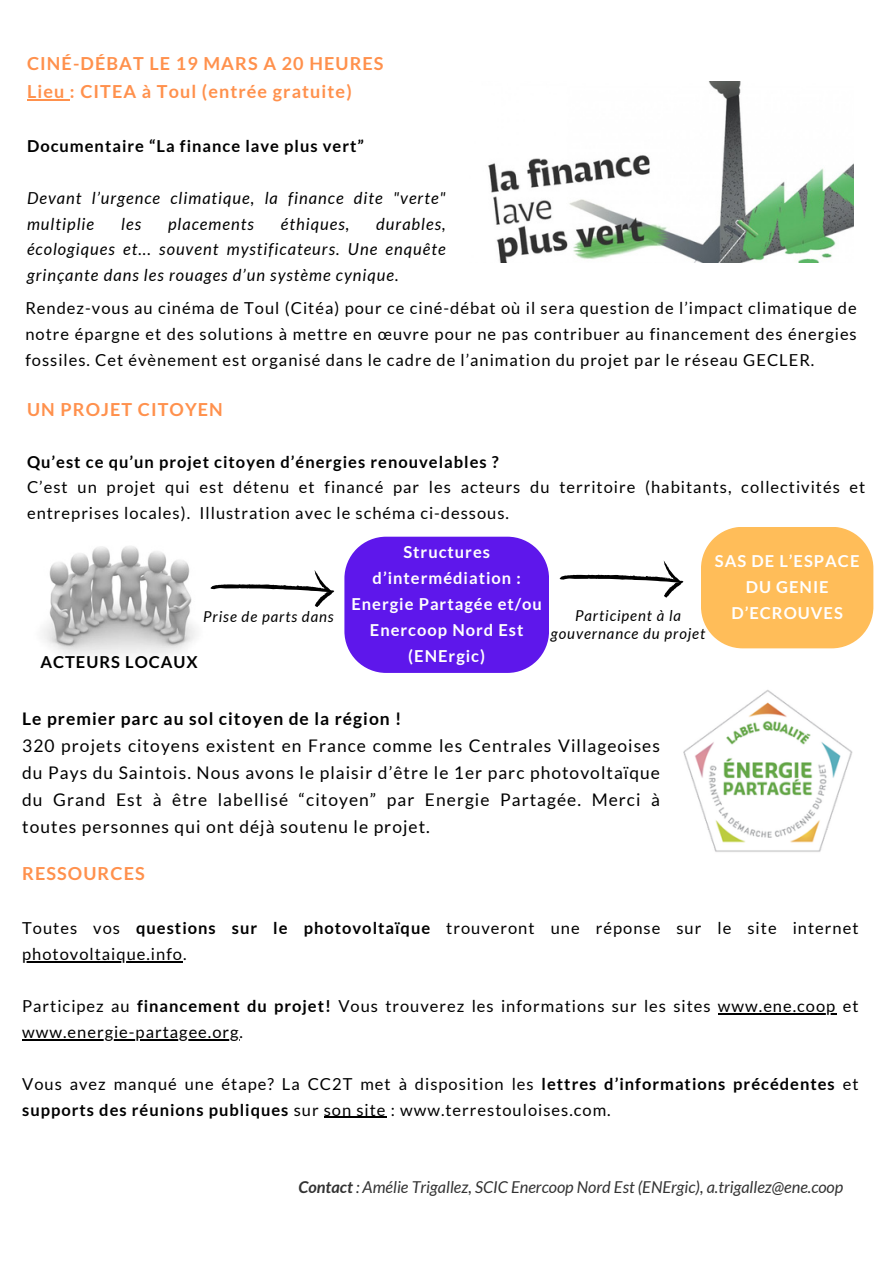
<style>
.page{position:relative;width:893px;height:1264px;background:#fff}
.page>*{position:absolute;margin:0;border:0;box-sizing:border-box;transform-origin:0 0}
.t1{font:700 18px/28.2px "Lato";letter-spacing:.06em;color:#ff914d}
.t2{font:17.4px/27px "Lato";letter-spacing:.06em;color:#000}
.t3{font:16.5px/25.8px "Lato";letter-spacing:.06em;color:#000}
.t4{font:italic 16.5px/25.8px "Lato";letter-spacing:.06em;color:#000}
.t5{font:700 16.5px/25.8px "Lato";letter-spacing:.06em;color:#fff;text-align:center}
.t6{font:700 16.5px "Lato";letter-spacing:.06em;color:#000}
.t7{font:italic 16.35px "Lato";color:#333}
.t8{font:italic 15px/18px "Lato";letter-spacing:.06em;color:#000;text-align:center}
.s1{font-weight:700}
</style>
<div class="page">
<img style="left:43px;top:546px;width:153px;height:109px">
<svg style="left:344px;top:536px;width:204px;height:137px;background:#6826ec"></svg>
<svg style="left:701px;top:527px;width:172px;height:121px;background:#ffc164"></svg>
<img style="left:683px;top:690px;width:170px;height:162px">
<svg style="left:210px;top:570px;width:125px;height:37px"></svg>
<svg style="left:559px;top:560px;width:125px;height:37px"></svg>
<img style="left:488px;top:81px;width:365px;height:182px">
<hr style="left:27px;top:99px;width:43px;height:1px;background:#ff914d">
<hr style="left:22px;top:961px;width:161px;height:1px;background:#000">
<hr style="left:718px;top:1013px;width:118px;height:1px;background:#000">
<hr style="left:22px;top:1038px;width:218px;height:2px;background:#000">
<hr style="left:324px;top:1116px;width:62px;height:1px;background:#000">
<h1 class="t1" style="left:27px;top:49px;width:358px">CINÉ-DÉBAT LE 19 MARS A 20 HEURES<br>Lieu : CITEA à Toul (entrée gratuite)</h1>
<p class="t6" style="left:27px;top:136px;width:338px">Documentaire “La finance lave plus vert”</p>
<h2 class="t4" style="left:27px;top:184px;width:420px">Devant l’urgence climatique, la finance dite "verte" multiplie</h2>
<h2 class="t4" style="left:27px;top:210px;width:420px;text-align:justify;text-indent:349px">durables, écologiques et... souvent mystificateurs. Une enquête grinçante dans les rouages d’un système cynique.</h2>
<p class="t3" style="left:25px;top:295px;width:832px;text-align:justify">Rendez-vous au cinéma de Toul (Citéa) pour ce ciné-débat où il sera question de l’impact climatique de notre épargne et des solutions à mettre en œuvre pour ne pas contribuer au financement des énergies fossiles. Cet évènement est organisé dans le cadre de l’animation du projet par le réseau GECLER.</p>
<h2 class="t4" style="left:121px;top:210px;width:21px">les</h2>
<h2 class="t4" style="left:168px;top:210px;width:87px">placements</h2>
<h2 class="t4" style="left:281px;top:210px;width:70px">éthiques,</h2>
<h3 class="t1" style="left:27px;top:395px;width:197px">UN PROJET CITOYEN</h3>
<h1 class="t3" style="left:27px;top:448px;width:839px"><span class="s1">Qu’est ce qu’un projet citoyen d’énergies renouvelables ?<br></span>C’est un projet qui est détenu et financé par les acteurs du territoire (habitants, collectivités et entreprises locales). Illustration avec le schéma ci-dessous.</h1>
<h3 class="t8" style="left:203px;top:607px;width:132px">Prise de parts dans</h3>
<h3 class="t6" style="left:40px;top:651px;width:159px">ACTEURS LOCAUX</h3>
<h2 class="t5" style="left:351px;top:539px;width:192px">Structures d’intermédiation :<br>Energie Partagée et/ou<br>Enercoop Nord Est (ENErgic)</h2>
<h3 class="t5" style="left:714px;top:548px;width:146px">SAS DE L’ESPACE<br>DU GENIE<br>D’ECROUVES</h3>
<h3 class="t8" style="left:551px;top:606px;width:156px">Participent à la gouvernance du projet</h3>
<h3 class="t2" style="left:22px;top:705px;width:639px"><span class="s1">Le premier parc au sol citoyen de la région !<br></span>320 projets citoyens existent en France comme les Centrales Villageoises du Pays du Saintois. Nous avons le plaisir d’être le 1er parc photovoltaïque du Grand Est à être labellisé “citoyen” par Energie Partagée. Merci à toutes personnes qui ont déjà soutenu le projet.</h3>
<p class="t1" style="left:22px;top:859px;width:124px">RESSOURCES</p>
<p class="t3" style="left:22px;top:915px;width:837px">Toutes vos <span class="s1">questions sur le photovoltaïque</span> trouveront une réponse sur le site internet</p>
<p class="t3" style="left:22px;top:940px;width:166px">photovoltaique.info.</p>
<p class="t3" style="left:22px;top:992px;width:837px">Participez au <span class="s1">financement du projet!</span> Vous trouverez les informations sur les sites www.ene.coop et</p>
<p class="t3" style="left:22px;top:1018px;width:222px">www.energie-partagee.org.</p>
<p class="t3" style="left:22px;top:1070px;width:837px">Vous avez manqué une étape? La CC2T met à disposition les <span class="s1">lettres d’informations précédentes</span> et <span class="s1">supports des réunions publiques</span> sur son site : www.terrestouloises.com.</p>
<h1 class="t7" style="left:298px;top:1176px;width:546px"><span class="s1">Contact</span> : Amélie Trigallez, SCIC Enercoop Nord Est (ENErgic), a.trigallez@ene.coop</h1>
</div>
